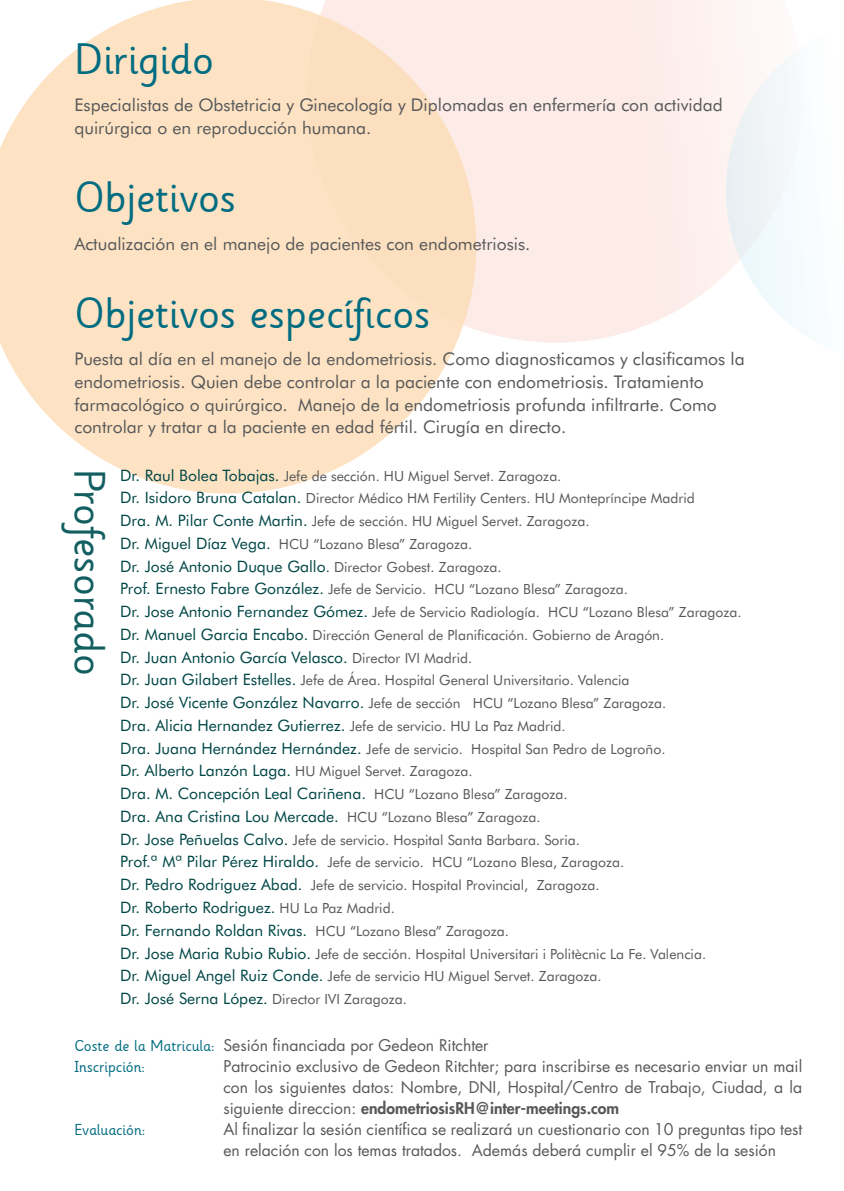
<style>
.page{position:relative;width:844px;height:1191px;background:#fff}
.page>*{position:absolute;margin:0;border:0;box-sizing:border-box;transform-origin:0 0}
.t1{font:43.75px "Sassoon Infant";color:#006c81}
.t2{font:43.75px "Sassoon Infant";color:#125e60}
.t3{font:17.5px/22.8px "Futura BT";color:#57585a}
.t4{font:15.75px/21px "Futura";color:#57585a;text-align:justify}
.t5{font:15.75px/22.8px "Futura BT";color:#004646}
.t6{font:15.75px "Sassoon Infant";color:#006c81}
.t7{font:14px/22.8px "Futura BT";color:#57585a}
.s1{font-size:15.75px;color:#004646}
.s2{font-size:14px}
.s3{font-size:14px;color:#57585a}
.s4{font-family:"Sassoon Infant";color:#006c81}
.s5{font-weight:800}
</style>
<div class="page">
<svg style="left:476px;top:0;width:268px;height:343px;background:#fcede9"></svg>
<svg style="left:725px;top:16px;width:76px;height:327px;fill:#f5f7f8"></svg>
<svg style="left:0;top:0;width:476px;height:493px;background:#fde6cc"></svg>
<h1 class="t1" style="left:74px;top:32px;width:141px">Dirigido</h1>
<p class="t3" style="left:74px;top:94px;width:649px">Especialistas de Obstetricia y Ginecología y Diplomadas en enfermería con actividad quirúrgica o en reproducción humana.</p>
<h1 class="t1" style="left:74px;top:171px;width:163px">Objetivos</h1>
<p class="t3" style="left:74px;top:232px;width:457px">Actualización en el manejo de pacientes con endometriosis.</p>
<h1 class="t1" style="left:74px;top:286px;width:357px">Objetivos específicos</h1>
<p class="t3" style="left:74px;top:347px;width:671px">Puesta al día en el manejo de la endometriosis. Como diagnosticamos y clasificamos la endometriosis. Quien debe controlar a la paciente con endometriosis. Tratamiento farmacológico o quirúrgico. Manejo de la endometriosis profunda infiltrarte. Como controlar y tratar a la paciente en edad fértil. Cirugía en directo.</p>
<p class="t7" style="left:120px;top:464px;width:576px"><span class="s1">Dr. Raul Bolea Tobajas.</span> Jefe de sección. HU Miguel Servet. Zaragoza.<br><span class="s1">Dr. Isidoro Bruna Catalan.</span> Director Médico HM Fertility Centers. HU Montepríncipe Madrid <span class="s1">Dra. M. Pilar Conte Martin.</span> Jefe de sección. HU Miguel Servet. Zaragoza.<br><span class="s1">Dr. Miguel Díaz Vega.</span> HCU “Lozano Blesa” Zaragoza.</p>
<p class="t5" style="left:120px;top:554px;width:383px">Dr. José Antonio Duque Gallo<span class="s2">.</span> <span class="s3">Director Gobest. Zaragoza.</span></p>
<p class="t7" style="left:120px;top:578px;width:623px"><span class="s1">Prof. Ernesto Fabre González.</span> Jefe de Servicio. HCU “Lozano Blesa” Zaragoza.<br><span class="s1">Dr. Jose Antonio Fernandez Gómez.</span> Jefe de Servicio Radiología. HCU “Lozano Blesa” Zaragoza.<br><span class="s1">Dr. Manuel Garcia Encabo.</span> Dirección General de Planificación. Gobierno de Aragón.</p>
<p class="t5" style="left:120px;top:645px;width:353px">Dr. Juan Antonio García Velasco. <span class="s3">Director IVI Madrid.</span></p>
<p class="t7" style="left:120px;top:669px;width:547px"><span class="s1">Dr. Juan Gilabert Estelles.</span> Jefe de Área. Hospital General Universitario. Valencia<br><span class="s1">Dr. José Vicente González Navarro.</span> Jefe de sección HCU “Lozano Blesa” Zaragoza.</p>
<p class="t5" style="left:120px;top:714px;width:447px">Dra. Alicia Hernandez Gutierrez. <span class="s3">Jefe de servicio. HU La Paz Madrid.</span></p>
<p class="t7" style="left:120px;top:737px;width:546px"><span class="s1">Dra. Juana Hernández Hernández.</span> Jefe de servicio. Hospital San Pedro de Logroño.<br><span class="s1">Dr. Alberto Lanzón Laga.</span> HU Miguel Servet. Zaragoza.</p>
<p class="t5" style="left:120px;top:782px;width:449px">Dra. M. Concepción Leal Cariñena. <span class="s3">HCU “Lozano Blesa” Zaragoza.<br></span>Dra. Ana Cristina Lou Mercade. <span class="s3">HCU “Lozano Blesa” Zaragoza.</span></p>
<p class="t7" style="left:120px;top:828px;width:505px"><span class="s1">Dr. Jose Peñuelas Calvo.</span> Jefe de servicio. Hospital Santa Barbara. Soria.<br><span class="s1">Prof.ª Mª Pilar Pérez Hiraldo.</span> Jefe de servicio. HCU “Lozano Blesa, Zaragoza.<br><span class="s1">Dr. Pedro Rodriguez Abad.</span> Jefe de servicio. Hospital Provincial, Zaragoza.</p>
<p class="t5" style="left:120px;top:896px;width:276px">Dr. Roberto Rodriguez. <span class="s3">HU La Paz Madrid.</span></p>
<p class="t7" style="left:120px;top:919px;width:587px"><span class="s1">Dr. Fernando Roldan Rivas.</span> HCU “Lozano Blesa” Zaragoza.<br><span class="s1">Dr. Jose Maria Rubio Rubio.</span> Jefe de sección. Hospital Universitari i Politècnic La Fe. Valencia.<br><span class="s1">Dr. Miguel Angel Ruiz Conde.</span> Jefe de servicio HU Miguel Servet. Zaragoza.<br><span class="s1">Dr. José Serna López.</span> Director IVI Zaragoza.</p>
<h1 class="t2" style="left:116px;top:468px;width:209px;rotate:90deg">Profesorado</h1>
<p class="t4" style="left:74px;top:1035px;width:415px"><span class="s4">Coste de la Matricula:</span> Sesión financiada por Gedeon Ritchter</p>
<p class="t6" style="left:74px;top:1057px;width:72px">Inscripción:</p>
<p class="t4" style="left:223px;top:1056px;width:580px">Patrocinio exclusivo de Gedeon Ritchter; para inscribirse es necesario enviar un mail con los siguientes datos: Nombre, DNI, Hospital/Centro de Trabajo, Ciudad, a la siguiente direccion: <span class="s5">endometriosisRH@inter-meetings.com</span></p>
<p class="t6" style="left:74px;top:1120px;width:72px">Evaluación:</p>
<p class="t4" style="left:223px;top:1119px;width:580px">Al finalizar la sesión científica se realizará un cuestionario con 10 preguntas tipo test en relación con los temas tratados. Además deberá cumplir el 95% de la sesión</p>
</div>
